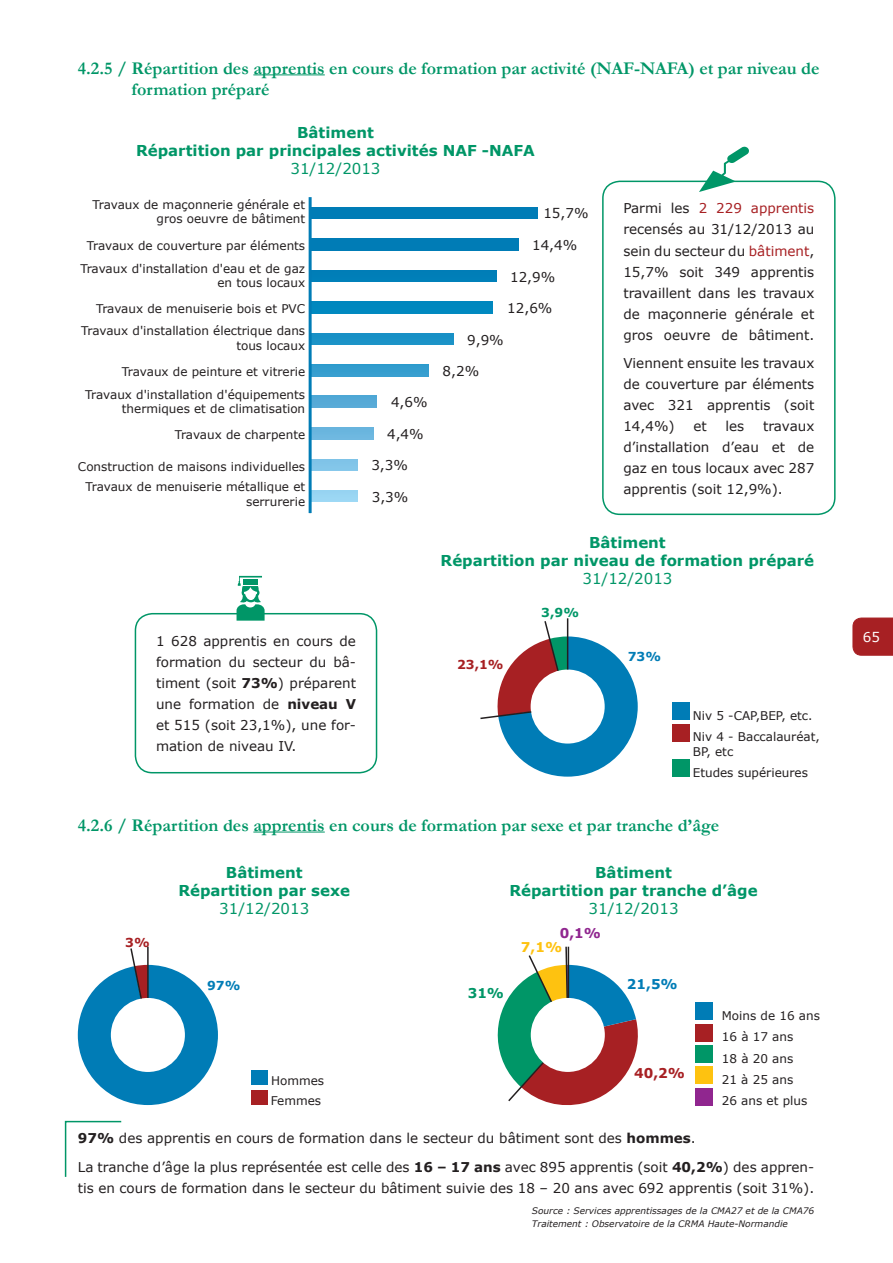
<style>
.page{position:relative;width:893px;height:1263px;background:#fff}
.page>*{position:absolute;margin:0;border:0;box-sizing:border-box;transform-origin:0 0}
.t1{font:700 18px/21.6px "Garamond";color:#009667}
.t2{font:700 15px/18px "Verdana";color:#009667;text-align:center}
.t3{font:15px "Verdana";color:#009667}
.t4{font:13.5px/21px "Verdana";color:#231f20;text-align:justify}
.t5{font:700 13.5px "Verdana";color:#007cb6}
.t6{font:700 13.5px "Verdana";color:#a72023}
.t7{font:700 13.5px "Verdana";color:#fec210}
.t8{font:700 13.5px "Verdana";color:#90268f}
.t9{font:700 13.5px "Verdana";color:#009667}
.t10{font:13.5px "Verdana";color:#fff}
.t11{font:700 12.3px "Verdana";color:#a72023}
.t12{font:700 12.3px "Verdana";color:#007cb6}
.t13{font:700 12.3px "Verdana";color:#009667}
.t14{font:12px/14.4px "Verdana";color:#231f20;text-align:right}
.t15{font:italic 9px/13.5px "Verdana";color:#231f20}
.s1{color:#a72023}
.s2{font-weight:700}
</style>
<div class="page">
<div style="left:853px;top:618px;width:40px;height:38px;background:#a72023"></div>
<hr style="left:253px;top:74px;width:72px;height:1px;background:#009667">
<div style="left:602px;top:181px;width:234px;height:334px;border:2px solid #009667;border-radius:17px"></div>
<div style="left:673px;top:703px;width:17px;height:17px;background:#007cb6"></div>
<div style="left:673px;top:724px;width:17px;height:17px;background:#a72023"></div>
<div style="left:673px;top:760px;width:17px;height:17px;background:#009667"></div>
<div style="left:135px;top:613px;width:242px;height:160px;border:2px solid #009667;border-radius:17px"></div>
<svg style="left:237px;top:576px;width:28px;height:45px"></svg>
<div style="left:251px;top:1070px;width:17px;height:15px;background:#007cb6"></div>
<div style="left:251px;top:1089px;width:17px;height:15px;background:#a72023"></div>
<svg style="left:64px;top:1120px;width:58px;height:57px"></svg>
<hr style="left:253px;top:831px;width:72px;height:1px;background:#009667">
<hr style="left:567px;top:618px;width:1px;height:51px;background:#231f20">
<svg style="left:480px;top:619px;width:158px;height:158px"></svg>
<svg style="left:78px;top:947px;width:140px;height:158px"></svg>
<svg style="left:497px;top:946px;width:141px;height:159px"></svg>
<div style="left:310px;top:207px;width:227px;height:12px;background:#007cb6"></div>
<div style="left:310px;top:239px;width:208px;height:11px;background:#007cb6"></div>
<div style="left:310px;top:270px;width:187px;height:12px;background:#007eb8"></div>
<div style="left:310px;top:302px;width:182px;height:11px;background:#0087bf"></div>
<div style="left:310px;top:333px;width:143px;height:11px;background:#1891c6"></div>
<div style="left:310px;top:365px;width:119px;height:11px;background:#349dce"></div>
<div style="left:310px;top:396px;width:67px;height:11px;background:#56a9d6"></div>
<div style="left:310px;top:428px;width:64px;height:11px;background:#6bb6df"></div>
<div style="left:310px;top:459px;width:48px;height:12px;background:#81c5e9"></div>
<div style="left:310px;top:490px;width:48px;height:12px;background:#9ad6f3"></div>
<hr style="left:309px;top:197px;width:3px;height:316px;background:#007cb6">
<div style="left:695px;top:1003px;width:17px;height:17px;background:#007cb6"></div>
<div style="left:695px;top:1024px;width:17px;height:17px;background:#a72023"></div>
<div style="left:695px;top:1045px;width:17px;height:17px;background:#009667"></div>
<div style="left:695px;top:1067px;width:17px;height:17px;background:#fec210"></div>
<div style="left:695px;top:1088px;width:17px;height:17px;background:#90268f"></div>
<svg style="left:699px;top:146px;width:51px;height:46px"></svg>
<h1 class="t1" style="left:131px;top:57px;width:690px;text-indent:-54px">4.2.5 / Répartition des apprentis en cours de formation par activité (NAF-NAFA) et par niveau de formation préparé</h1>
<p class="t2" style="left:136px;top:123px;width:400px">Bâtiment<br>Répartition par principales activités NAF -NAFA</p>
<p class="t3" style="left:291px;top:159px;width:91px">31/12/2013</p>
<p class="t4" style="left:623px;top:198px;width:192px">Parmi les <span class="s1">2 229 apprentis </span>recensés au 31/12/2013 au sein du secteur du <span class="s1">bâtiment</span>, 15,7% soit 349 apprentis travaillent dans les travaux de maçonnerie générale et gros oeuvre de bâtiment.</p>
<p class="t4" style="left:623px;top:352px;width:192px">Viennent ensuite les travaux de couverture par éléments avec 321 apprentis (soit 14,4%)</p>
<p class="t14" style="left:93px;top:198px;width:214px">Travaux de maçonnerie générale et gros oeuvre de bâtiment</p>
<p class="t4" style="left:543px;top:203px;width:47px">15,7%</p>
<p class="t4" style="left:532px;top:235px;width:47px">14,4%</p>
<p class="t4" style="left:510px;top:266px;width:47px">12,9%</p>
<p class="t4" style="left:507px;top:298px;width:47px">12,6%</p>
<p class="t4" style="left:467px;top:329px;width:38px">9,9%</p>
<p class="t4" style="left:443px;top:361px;width:38px">8,2%</p>
<p class="t4" style="left:391px;top:392px;width:38px">4,6%</p>
<p class="t4" style="left:387px;top:424px;width:38px">4,4%</p>
<p class="t4" style="left:371px;top:455px;width:38px">3,3%</p>
<p class="t4" style="left:372px;top:487px;width:38px">3,3%</p>
<p class="t14" style="left:87px;top:239px;width:220px">Travaux de couverture par éléments</p>
<p class="t14" style="left:80px;top:262px;width:226px">Travaux d'installation d'eau et de gaz en tous locaux</p>
<p class="t14" style="left:96px;top:302px;width:211px">Travaux de menuiserie bois et PVC</p>
<p class="t14" style="left:81px;top:324px;width:225px">Travaux d'installation électrique dans tous locaux</p>
<p class="t14" style="left:122px;top:365px;width:185px">Travaux de peinture et vitrerie</p>
<p class="t14" style="left:85px;top:388px;width:222px">Travaux d'installation d'équipements thermiques et de climatisation</p>
<p class="t4" style="left:693px;top:415px;width:15px">et</p>
<p class="t4" style="left:726px;top:415px;width:20px">les</p>
<p class="t4" style="left:623px;top:415px;width:192px;text-indent:140px">travaux d’installation d’eau et de gaz en tous locaux avec 287 apprentis (soit 12,9%).</p>
<p class="t14" style="left:175px;top:428px;width:132px">Travaux de charpente</p>
<p class="t14" style="left:78px;top:459px;width:229px">Construction de maisons individuelles</p>
<p class="t14" style="left:86px;top:480px;width:221px">Travaux de menuiserie métallique et serrurerie</p>
<p class="t2" style="left:441px;top:533px;width:375px">Bâtiment<br>Répartition par niveau de formation préparé</p>
<p class="t3" style="left:582px;top:569px;width:91px">31/12/2013</p>
<p class="t4" style="left:156px;top:630px;width:201px">1 628 apprentis en cours de formation du secteur du bâ&shy;timent (soit <span class="s2">73%</span>) préparent une formation de <span class="s2">niveau V </span>et 515 (soit 23,1%), une for&shy;mation de niveau IV.</p>
<p class="t11" style="left:457px;top:657px;width:48px">23,1%</p>
<p class="t13" style="left:541px;top:605px;width:39px">3,9%</p>
<p class="t12" style="left:628px;top:648px;width:35px">73%</p>
<p class="t14" style="left:693px;top:708px;width:121px">Niv 5 -CAP,BEP, etc.</p>
<p class="t14" style="left:693px;top:729px;width:128px;text-align:left">Niv 4 - Baccalauréat,<br>BP, etc</p>
<p class="t14" style="left:693px;top:764px;width:117px">Etudes supérieures</p>
<h1 class="t1" style="left:78px;top:814px;width:643px">4.2.6 / Répartition des apprentis en cours de formation par sexe et par tranche d’âge</h1>
<p class="t11" style="left:125px;top:934px;width:26px">3%</p>
<p class="t2" style="left:178px;top:863px;width:173px">Bâtiment<br>Répartition par sexe</p>
<p class="t3" style="left:219px;top:898px;width:91px">31/12/2013</p>
<p class="t12" style="left:207px;top:977px;width:35px">97%</p>
<p class="t14" style="left:271px;top:1073px;width:55px">Hommes</p>
<p class="t14" style="left:271px;top:1092px;width:52px">Femmes</p>
<p class="t2" style="left:509px;top:863px;width:250px">Bâtiment<br>Répartition par tranche d’âge</p>
<p class="t3" style="left:589px;top:898px;width:91px">31/12/2013</p>
<p class="t9" style="left:468px;top:984px;width:38px">31%</p>
<p class="t8" style="left:560px;top:924px;width:43px">0,1%</p>
<p class="t7" style="left:521px;top:938px;width:43px">7,1%</p>
<p class="t5" style="left:627px;top:976px;width:52px">21,5%</p>
<p class="t6" style="left:634px;top:1065px;width:52px">40,2%</p>
<p class="t14" style="left:722px;top:1004px;width:100px;line-height:21.3px;text-align:left">Moins de 16 ans<br>16 à 17 ans</p>
<p class="t14" style="left:722px;top:1051px;width:73px">18 à 20 ans</p>
<p class="t14" style="left:722px;top:1068px;width:87px;line-height:21.6px;text-align:left">21 à 25 ans<br>26 ans et plus</p>
<p class="t4" style="left:78px;top:1123px;width:738px;line-height:28.5px"><span class="s2">97%</span> des apprentis en cours de formation dans le secteur du bâtiment sont des <span class="s2">hommes</span>.<br>La tranche d’âge la plus représentée est celle des <span class="s2">16 – 17 ans</span> avec 895 apprentis (soit <span class="s2">40,2%</span>) des appren-</p>
<p class="t4" style="left:78px;top:1177px;width:738px">tis en cours de formation dans le secteur du bâtiment suivie des 18 – 20 ans avec 692 apprentis (soit 31%).</p>
<p class="t15" style="left:532px;top:1203px;width:284px">Source : Services apprentissages de la CMA27 et de la CMA76<br>Traitement : Observatoire de la CRMA Haute-Normandie</p>
<p class="t10" style="left:863px;top:628px;width:19px">65</p>
</div>
